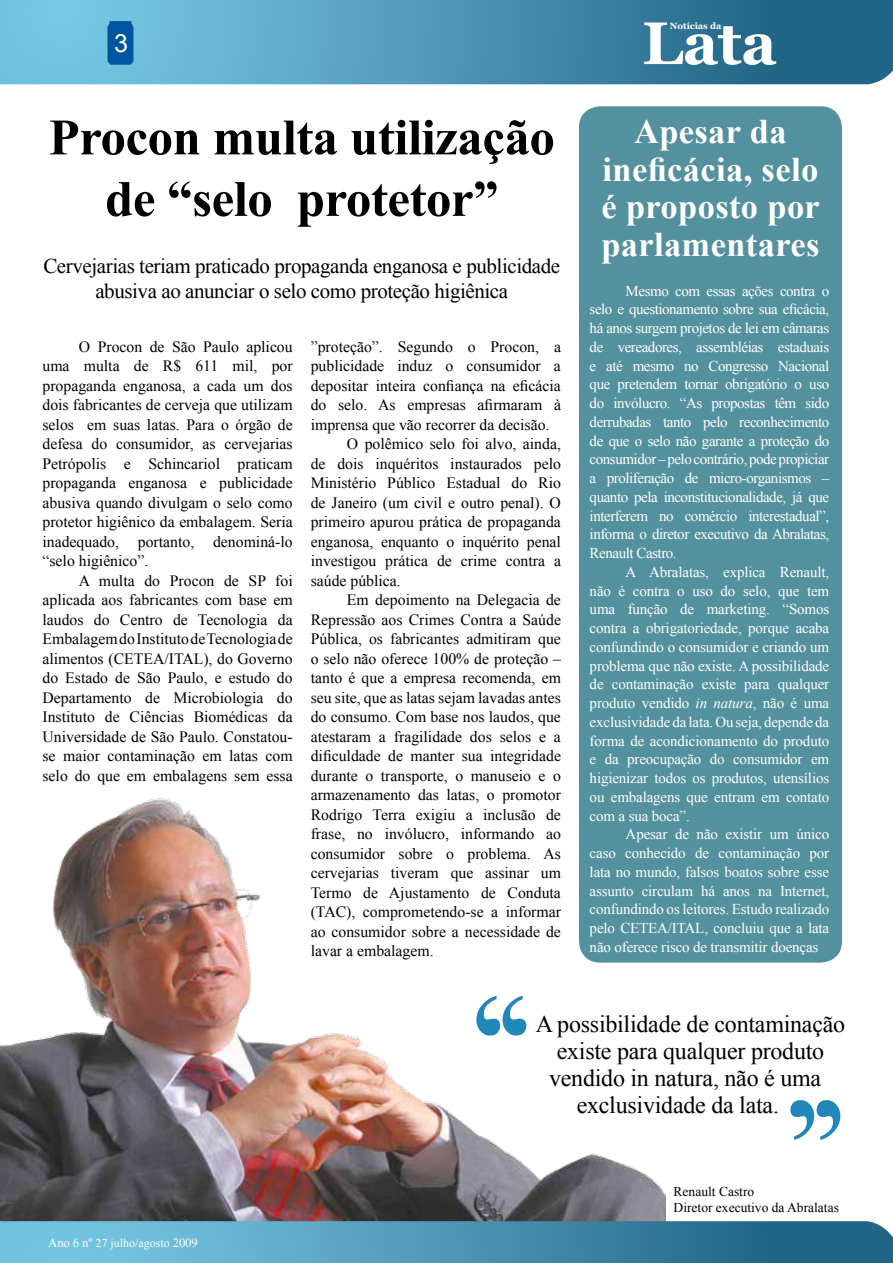
<style>
.page{position:relative;width:893px;height:1263px;background:#fff}
.page>*{position:absolute;margin:0;border:0;box-sizing:border-box;transform-origin:0 0}
.t1{font:700 60px "Georgia";color:#fff}
.t2{font:700 51px/61.5px "Times New Roman";letter-spacing:-.01em;color:#000;text-align:center}
.t3{font:700 34.5px/37.5px "Times New Roman";letter-spacing:.01em;color:#fff;text-align:center}
.t4{font:25.2px "Arial";color:#fff}
.t5{font:24px "Times New Roman";letter-spacing:-.01em;color:#000}
.t6{font:21px/25.2px "Times New Roman";letter-spacing:-.02em;color:#000;text-align:center}
.t7{font:15.75px/19.5px "Times New Roman";color:#000;text-align:justify}
.t8{font:15px/18.8px "Times New Roman";letter-spacing:-.01em;color:#fff;text-align:justify}
.t9{font:13.5px/16.2px "Times New Roman";color:#000}
.t10{font:12px "Times New Roman";color:#fff}
.t11{font:700 9px "Georgia";color:#fff}
.s1{font-style:italic}
.s2{font-size:12.75px}
</style>
<div class="page">
<img style="left:0;top:798px;width:665px;height:423px">
<div style="left:579px;top:106px;width:263px;height:856px;background:#54919e;border-radius:21px"></div>
<svg style="left:0;top:0;width:893px;height:84px;background:#4b94b4"></svg>
<svg style="left:108px;top:21px;width:25px;height:43px"></svg>
<svg style="left:0;top:1221px;width:893px;height:42px;background:#4c95b4"></svg>
<svg style="left:790px;top:1100px;width:51px;height:40px"></svg>
<svg style="left:476px;top:996px;width:50px;height:41px"></svg>
<h3 class="t4" style="left:114px;top:26px;width:15px">3</h3>
<h2 class="t2" style="left:49px;top:105px;width:508px">Procon multa utilização de “selo protetor”</h2>
<h3 class="t6" style="left:43px;top:253px;width:518px">Cervejarias teriam praticado propaganda enganosa e publicidade abusiva ao anunciar o selo como proteção higiênica</h3>
<p class="t7" style="left:43px;top:336px;width:252px;text-indent:36px">O Procon de São Paulo aplicou uma multa de R$ 611 mil, por propaganda enganosa, a cada um dos dois fabricantes de cerveja que utilizam selos em suas latas. Para o órgão de defesa do consumidor, as cervejarias Petrópolis e Schincariol praticam propaganda enganosa e publicidade abusiva quando divulgam o selo como protetor higiênico da embalagem. Seria inadequado, portanto, denominá-lo “selo higiênico”.</p>
<p class="t7" style="left:43px;top:570px;width:252px;text-indent:36px">A multa do Procon de SP foi aplicada aos fabricantes com base em laudos do Centro de Tecnologia da Embalagem do Instituto de Tecnologia de alimentos (CETEA/ITAL), do Governo do Estado de São Paulo, e estudo do Departamento de Microbiologia do Instituto de Ciências Biomédicas da Universidade de São Paulo. Constatou&shy;se maior contaminação em latas com selo do que em embalagens sem essa</p>
<p class="t7" style="left:311px;top:336px;width:252px">”proteção”. Segundo o Procon, a</p>
<p class="t7" style="left:311px;top:356px;width:252px">publicidade induz o consumidor a</p>
<p class="t7" style="left:311px;top:375px;width:252px">depositar inteira confiança na eficácia</p>
<p class="t7" style="left:311px;top:395px;width:252px">do selo. As empresas afirmaram à</p>
<p class="t7" style="left:311px;top:414px;width:240px">imprensa que vão recorrer da decisão.</p>
<p class="t7" style="left:347px;top:434px;width:216px">O polêmico selo foi alvo, ainda,</p>
<p class="t7" style="left:311px;top:453px;width:252px">de dois inquéritos instaurados pelo</p>
<p class="t7" style="left:311px;top:473px;width:252px">Ministério Público Estadual do Rio</p>
<p class="t7" style="left:311px;top:492px;width:252px">de Janeiro (um civil e outro penal). O</p>
<p class="t7" style="left:311px;top:512px;width:252px">primeiro apurou prática de propaganda</p>
<p class="t7" style="left:311px;top:531px;width:252px">enganosa, enquanto o inquérito penal</p>
<p class="t7" style="left:311px;top:551px;width:252px">investigou prática de crime contra a</p>
<p class="t7" style="left:311px;top:570px;width:92px">saúde pública.</p>
<p class="t7" style="left:347px;top:590px;width:216px">Em depoimento na Delegacia de</p>
<p class="t7" style="left:311px;top:609px;width:252px">Repressão aos Crimes Contra a Saúde</p>
<p class="t7" style="left:311px;top:629px;width:252px">Pública, os fabricantes admitiram que</p>
<p class="t7" style="left:311px;top:648px;width:252px">o selo não oferece 100% de proteção –</p>
<p class="t7" style="left:311px;top:668px;width:252px">tanto é que a empresa recomenda, em</p>
<p class="t7" style="left:311px;top:687px;width:252px">seu site, que as latas sejam lavadas antes</p>
<p class="t7" style="left:311px;top:707px;width:252px">do consumo. Com base nos laudos, que</p>
<p class="t7" style="left:311px;top:726px;width:252px">atestaram a fragilidade dos selos e a</p>
<p class="t7" style="left:311px;top:746px;width:252px">dificuldade de manter sua integridade</p>
<p class="t7" style="left:311px;top:765px;width:252px">durante o transporte, o manuseio e o</p>
<p class="t7" style="left:311px;top:785px;width:252px">armazenamento das latas, o promotor</p>
<p class="t7" style="left:311px;top:804px;width:252px">Rodrigo Terra exigiu a inclusão de</p>
<p class="t7" style="left:311px;top:824px;width:252px">frase, no invólucro, informando ao</p>
<p class="t7" style="left:311px;top:843px;width:252px">consumidor sobre o problema. As</p>
<p class="t7" style="left:311px;top:863px;width:252px">cervejarias tiveram que assinar um</p>
<p class="t7" style="left:311px;top:882px;width:252px">Termo de Ajustamento de Conduta</p>
<p class="t7" style="left:311px;top:902px;width:252px">(TAC), comprometendo-se a informar</p>
<p class="t7" style="left:311px;top:921px;width:252px">ao consumidor sobre a necessidade de</p>
<p class="t7" style="left:311px;top:941px;width:124px">lavar a embalagem.</p>
<p class="t11" style="left:670px;top:20px;width:53px">Notícias da</p>
<h1 class="t1" style="left:642px;top:5px;width:136px">Lata</h1>
<h3 class="t3" style="left:601px;top:112px;width:220px">Apesar da ineficácia, selo é proposto por parlamentares</h3>
<p class="t8" style="left:590px;top:281px;width:241px;text-indent:36px">Mesmo com essas ações contra o selo e questionamento sobre sua eficácia, há anos surgem projetos de lei em câmaras de vereadores, assembléias estaduais e até mesmo no Congresso Nacional que pretendem tornar obrigatório o uso do invólucro. “As propostas têm sido derrubadas tanto pelo reconhecimento de que o selo não garante a proteção do consumidor – pelo contrário, pode propiciar a proliferação de micro-organismos – quanto pela inconstitucionalidade, já que interferem no comércio interestadual”, informa o diretor executivo da Abralatas, Renault Castro.</p>
<p class="t8" style="left:590px;top:562px;width:241px;text-indent:36px">A Abralatas, explica Renault, não é contra o uso do selo, que tem uma função de marketing. “Somos contra a obrigatoriedade, porque acaba confundindo o consumidor e criando um problema que não existe. A possibilidade de contaminação existe para qualquer produto vendido <span class="s1">in natura</span>, não é uma exclusividade da lata. Ou seja, depende da forma de acondicionamento do produto e da preocupação do consumidor em higienizar todos os produtos, utensílios ou embalagens que entram em contato com a sua boca”.</p>
<p class="t8" style="left:590px;top:825px;width:241px;text-indent:36px">Apesar de não existir um único caso conhecido de contaminação por lata no mundo, falsos boatos sobre esse assunto circulam há anos na Internet, confundindo os leitores. Estudo realizado pelo CETEA/ITAL, concluiu que a lata não oferece risco de transmitir doenças</p>
<h3 class="t5" style="left:536px;top:1008px;width:311px">A possibilidade de contaminação</h3>
<h3 class="t5" style="left:557px;top:1035px;width:269px">existe para qualquer produto</h3>
<h3 class="t5" style="left:549px;top:1062px;width:274px">vendido in natura, não é uma</h3>
<h3 class="t5" style="left:577px;top:1089px;width:204px">exclusividade da lata.</h3>
<p class="t10" style="left:48px;top:1234px;width:151px"><span class="s2">Ano 6 nº</span> 27 julho/agosto <span class="s2">2009</span></p>
<p class="t9" style="left:674px;top:1183px;width:167px">Renault Castro<br>Diretor executivo da Abralatas</p>
</div>
